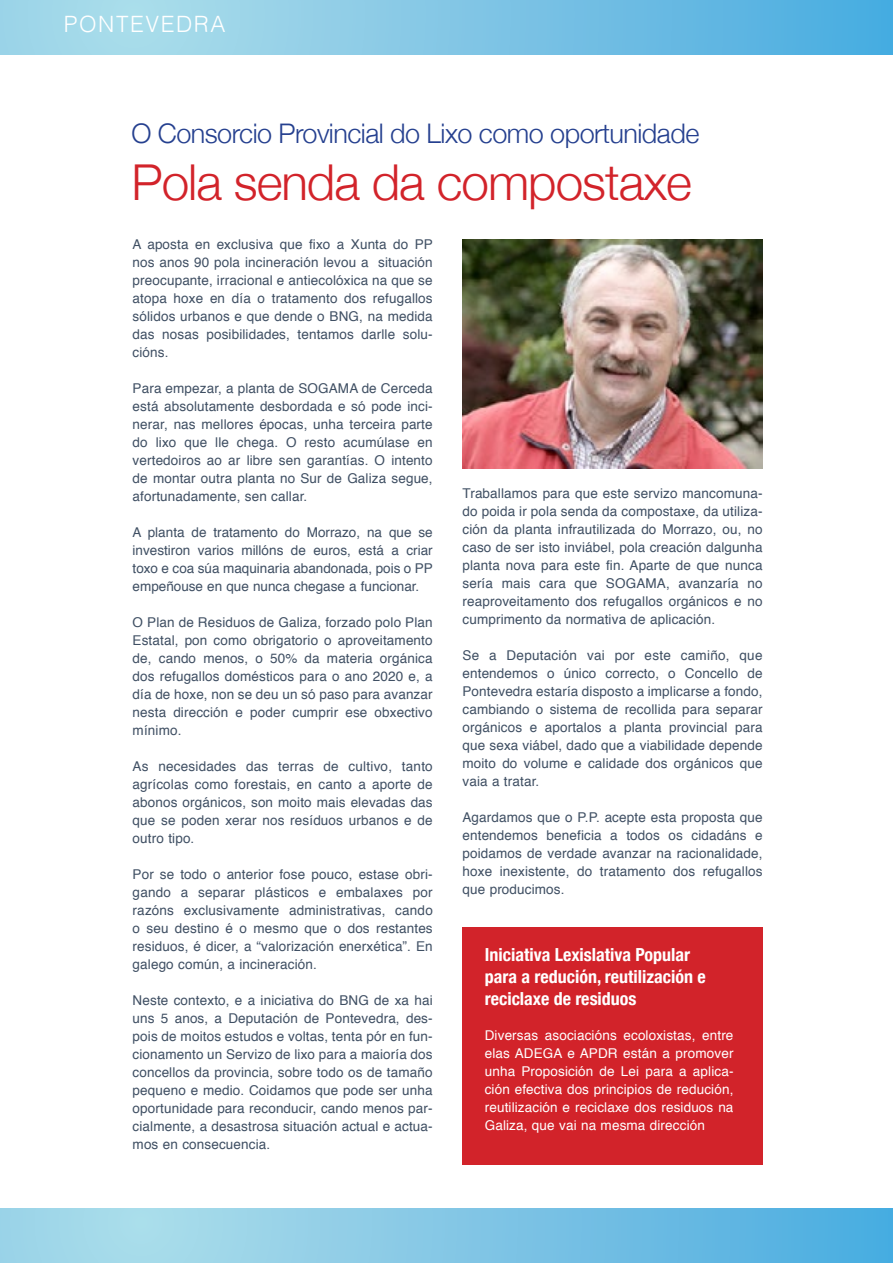
<style>
.page{position:relative;width:893px;height:1263px;background:#fff}
.page>*{position:absolute;margin:0;border:0;box-sizing:border-box;transform-origin:0 0}
.t1{font:300 49.5px "Helvetica Neue";letter-spacing:-.02em;color:#d2232a}
.t2{font:300 27px "Helvetica Neue";letter-spacing:-.02em;color:#25408f}
.t3{font:300 22.5px "Helvetica";letter-spacing:.07em;color:#fff}
.t4{font:700 condensed 18px/21.6px "Helvetica Neue";color:#fff}
.t5{font:13.5px/18px "Helvetica";letter-spacing:.01em;color:#3f4f63;text-align:justify}
.t6{font:13.5px/18px "Helvetica";letter-spacing:.01em;color:#fff;text-align:justify}
</style>
<div class="page">
<svg style="left:0;top:1px;width:893px;height:54px;background:#80c6e5"></svg>
<svg style="left:0;top:1209px;width:893px;height:54px;background:#80c6e5"></svg>
<img style="left:462px;top:239px;width:301px;height:230px">
<div style="left:462px;top:927px;width:301px;height:237px;background:#d2232a"></div>
<h3 class="t3" style="left:64px;top:10px;width:163px">PONTEVEDRA</h3>
<h2 class="t2" style="left:131px;top:116px;width:569px">O Consorcio Provincial do Lixo como oportunidade</h2>
<h1 class="t1" style="left:131px;top:152px;width:562px">Pola senda da compostaxe</h1>
<p class="t5" style="left:133px;top:236px;width:302px">A aposta en exclusiva que fixo a Xunta do PP nos anos 90 pola incineración levou a situación preocupante, irracional e antiecolóxica na que se atopa hoxe en día o tratamento dos refugallos sólidos urbanos e que dende o BNG, na medida das nosas posibilidades, tentamos darlle solu&shy;cións.</p>
<p class="t5" style="left:133px;top:380px;width:302px">Para empezar, a planta de SOGAMA de Cerceda está absolutamente desbordada e só pode inci&shy;nerar, nas mellores épocas, unha terceira parte do lixo que lle chega. O resto acumúlase en vertedoiros ao ar libre sen garantías. O intento de montar outra planta no Sur de Galiza segue, afortunadamente, sen callar.</p>
<p class="t5" style="left:133px;top:524px;width:302px">A planta de tratamento do Morrazo, na que se investiron varios millóns de euros, está a criar toxo e coa súa maquinaria abandonada, pois o PP empeñouse en que nunca chegase a funcionar.</p>
<p class="t5" style="left:133px;top:614px;width:302px">O Plan de Residuos de Galiza, forzado polo Plan Estatal, pon como obrigatorio o aproveitamento de, cando menos, o 50% da materia orgánica dos refugallos domésticos para o ano 2020 e, a día de hoxe, non se deu un só paso para avanzar nesta dirección e poder cumprir ese obxectivo mínimo.</p>
<p class="t5" style="left:133px;top:758px;width:302px">As necesidades das terras de cultivo, tanto agrícolas como forestais, en canto a aporte de abonos orgánicos, son moito mais elevadas das que se poden xerar nos resíduos urbanos e de outro tipo.</p>
<p class="t5" style="left:133px;top:866px;width:302px">Por se todo o anterior fose pouco, estase obri&shy;gando a separar plásticos e embalaxes por razóns exclusivamente administrativas, cando o seu destino é o mesmo que o dos restantes residuos, é dicer, a “valorización enerxética”. En galego común, a incineración.</p>
<p class="t5" style="left:133px;top:992px;width:302px">Neste contexto, e a iniciativa do BNG de xa hai uns 5 anos, a Deputación de Pontevedra, des&shy;pois de moitos estudos e voltas, tenta pór en fun&shy;cionamento un Servizo de lixo para a maioría dos concellos da provincia, sobre todo os de tamaño pequeno e medio. Coidamos que pode ser unha oportunidade para reconducir, cando menos par&shy;cialmente, a desastrosa situación actual e actua&shy;mos en consecuencia.</p>
<p class="t5" style="left:462px;top:484px;width:302px">Traballamos para que este servizo mancomuna&shy;do poida ir pola senda da compostaxe, da utiliza&shy;ción da planta infrautilizada do Morrazo, ou, no caso de ser isto inviábel, pola creación dalgunha planta nova para este fin. Aparte de que nunca sería mais cara que SOGAMA, avanzaría no reaproveitamento dos refugallos orgánicos e no cumprimento da normativa de aplicación.</p>
<p class="t5" style="left:462px;top:646px;width:302px">Se a Deputación vai por este camiño, que entendemos o único correcto, o Concello de Pontevedra estaría disposto a implicarse a fondo, cambiando o sistema de recollida para separar orgánicos e aportalos a planta provincial para que sexa viábel, dado que a viabilidade depende moito do volume e calidade dos orgánicos que vaia a tratar.</p>
<p class="t5" style="left:462px;top:808px;width:302px">Agardamos que o P.P. acepte esta proposta que entendemos beneficia a todos os cidadáns e poidamos de verdade avanzar na racionalidade, hoxe inexistente, do tratamento dos refugallos que producimos.</p>
<h3 class="t4" style="left:485px;top:944px;width:223px">Iniciativa Lexislativa Popular para a redución, reutilización e reciclaxe de residuos</h3>
<p class="t6" style="left:485px;top:1027px;width:250px">Diversas asociacións ecoloxistas, entre elas ADEGA e APDR están a promover unha Proposición de Lei para a aplica&shy;ción efectiva dos principios de redución, reutilización e reciclaxe dos residuos na Galiza, que vai na mesma dirección</p>
</div>
